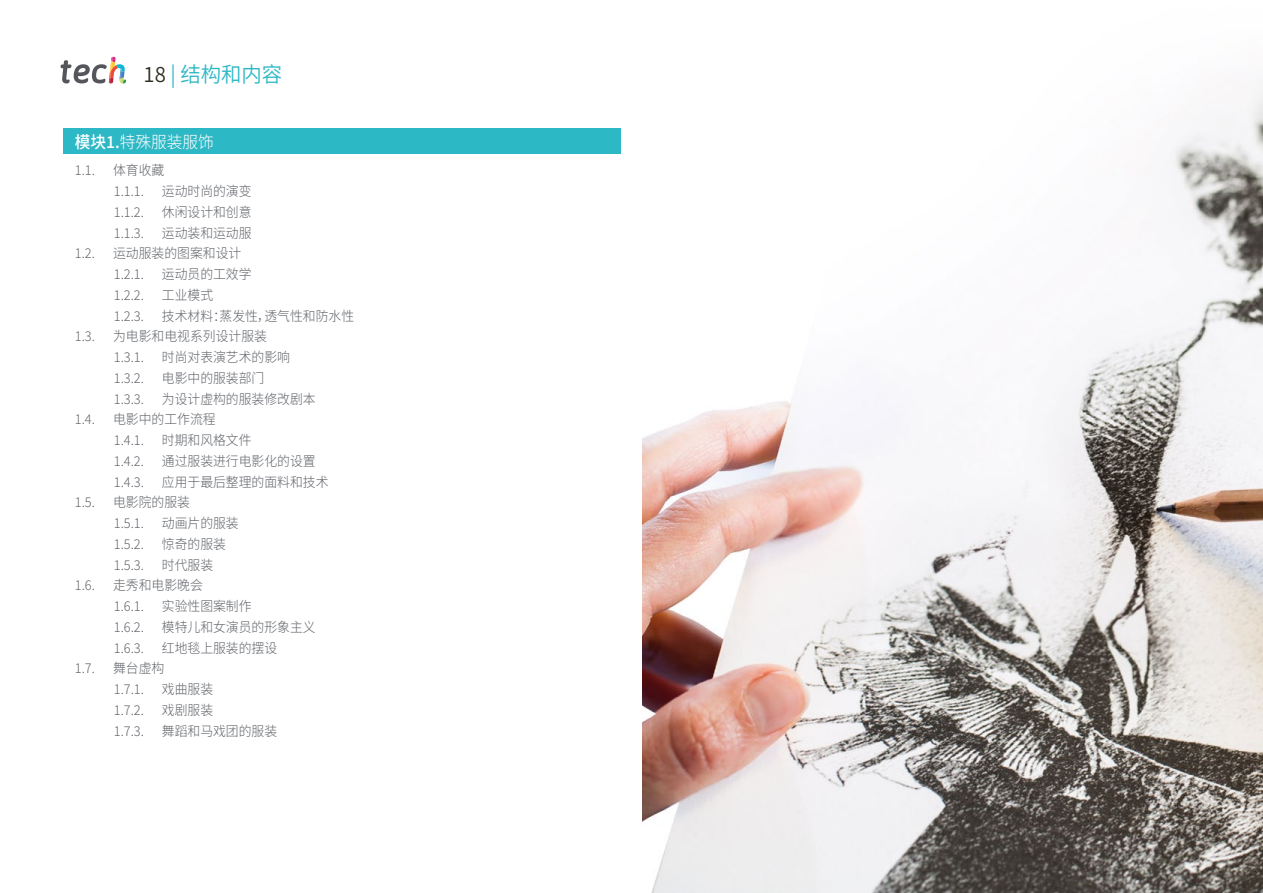
<style>
.page{position:relative;width:1263px;height:893px;background:#fff}
.page>*{position:absolute;margin:0;border:0;box-sizing:border-box;transform-origin:0 0}
.t1{font:21px "Source Han Sans CN";color:#2db8c5}
.t2{font:300 16.5px "Source Han Sans CN";color:#fff;scale:.95 1}
.t3{font:300 13.5px/20.7px "Source Han Sans CN";color:#61646a;scale:.95 1}
.s1{color:#312e20}
.s2{font-weight:500}
</style>
<div class="page">
<div style="left:64px;top:129px;width:557px;height:25px;background:#2db8c5"></div>
<svg style="left:61px;top:57px;width:65px;height:27px"></svg>
<img style="left:642px;top:82px;width:621px;height:811px">
<h1 class="t1" style="left:144px;top:62px;width:140px"><span class="s1">18</span> | 结构和内容</h1>
<p class="t2" style="left:75px;top:133px;width:148px"><span class="s2">模块1.</span>特殊服装服饰</p>
<p class="t3" style="left:75px;top:160px;width:23px">1.1.</p>
<p class="t3" style="left:113px;top:160px;width:55px">体育收藏<br>1.1.1.</p>
<p class="t3" style="left:162px;top:181px;width:96px">运动时尚的演变</p>
<p class="t3" style="left:114px;top:202px;width:33px">1.1.2.</p>
<p class="t3" style="left:162px;top:202px;width:96px">休闲设计和创意</p>
<p class="t3" style="left:114px;top:223px;width:33px">1.1.3.</p>
<p class="t3" style="left:162px;top:223px;width:96px">运动装和运动服</p>
<p class="t3" style="left:75px;top:243px;width:23px">1.2.</p>
<p class="t3" style="left:113px;top:243px;width:136px">运动服装的图案和设计<br>1.2.1.</p>
<p class="t3" style="left:162px;top:264px;width:96px">运动员的工效学</p>
<p class="t3" style="left:114px;top:285px;width:33px">1.2.2.</p>
<p class="t3" style="left:162px;top:285px;width:55px">工业模式</p>
<p class="t3" style="left:114px;top:306px;width:33px">1.2.3.</p>
<p class="t3" style="left:162px;top:306px;width:204px">技术材料：蒸发性，透气性和防水性</p>
<p class="t3" style="left:75px;top:326px;width:23px">1.3.</p>
<p class="t3" style="left:113px;top:326px;width:163px">为电影和电视系列设计服装<br>1.3.1.</p>
<p class="t3" style="left:162px;top:347px;width:136px">时尚对表演艺术的影响</p>
<p class="t3" style="left:114px;top:368px;width:33px">1.3.2.</p>
<p class="t3" style="left:162px;top:368px;width:109px">电影中的服装部门</p>
<p class="t3" style="left:114px;top:389px;width:33px">1.3.3.</p>
<p class="t3" style="left:162px;top:389px;width:164px">为设计虚构的服装修改剧本</p>
<p class="t3" style="left:75px;top:409px;width:23px">1.4.</p>
<p class="t3" style="left:113px;top:409px;width:110px">电影中的工作流程<br>1.4.1.</p>
<p class="t3" style="left:162px;top:430px;width:96px">时期和风格文件</p>
<p class="t3" style="left:114px;top:451px;width:33px">1.4.2.</p>
<p class="t3" style="left:162px;top:451px;width:164px">通过服装进行电影化的设置</p>
<p class="t3" style="left:114px;top:472px;width:33px">1.4.3.</p>
<p class="t3" style="left:162px;top:472px;width:177px">应用于最后整理的面料和技术</p>
<p class="t3" style="left:75px;top:492px;width:23px">1.5.</p>
<p class="t3" style="left:113px;top:492px;width:82px">电影院的服装<br>1.5.1.</p>
<p class="t3" style="left:162px;top:513px;width:83px">动画片的服装</p>
<p class="t3" style="left:114px;top:534px;width:33px">1.5.2.</p>
<p class="t3" style="left:162px;top:534px;width:69px">惊奇的服装</p>
<p class="t3" style="left:114px;top:555px;width:33px">1.5.3.</p>
<p class="t3" style="left:162px;top:555px;width:55px">时代服装</p>
<p class="t3" style="left:75px;top:575px;width:23px">1.6.</p>
<p class="t3" style="left:113px;top:575px;width:96px">走秀和电影晚会<br>1.6.1.</p>
<p class="t3" style="left:162px;top:596px;width:96px">实验性图案制作</p>
<p class="t3" style="left:114px;top:617px;width:33px">1.6.2.</p>
<p class="t3" style="left:162px;top:617px;width:164px">模特儿和女演员的形象主义</p>
<p class="t3" style="left:114px;top:638px;width:33px">1.6.3.</p>
<p class="t3" style="left:162px;top:638px;width:123px">红地毯上服装的摆设</p>
<p class="t3" style="left:75px;top:658px;width:23px">1.7.</p>
<p class="t3" style="left:113px;top:658px;width:55px">舞台虚构<br>1.7.1.</p>
<p class="t3" style="left:162px;top:679px;width:55px">戏曲服装</p>
<p class="t3" style="left:114px;top:700px;width:33px">1.7.2.</p>
<p class="t3" style="left:162px;top:700px;width:55px">戏剧服装</p>
<p class="t3" style="left:114px;top:721px;width:33px">1.7.3.</p>
<p class="t3" style="left:162px;top:721px;width:123px">舞蹈和马戏团的服装</p>
</div>
